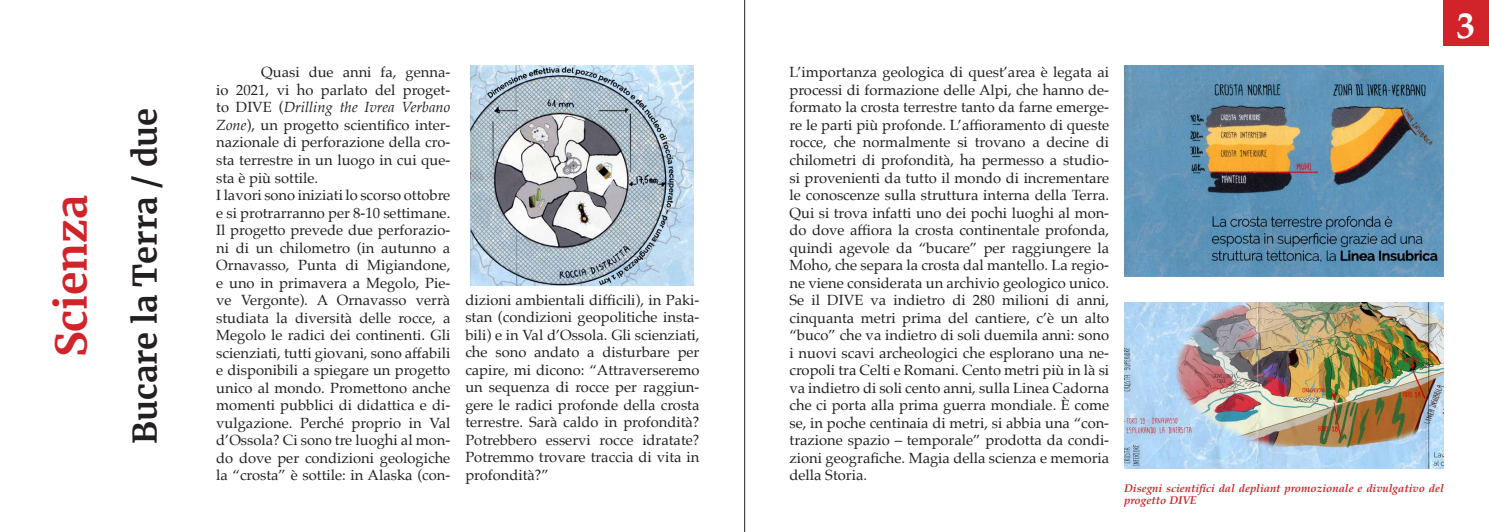
<style>
.page{position:relative;width:1489px;height:532px;background:#fff}
.page>*{position:absolute;margin:0;border:0;box-sizing:border-box;transform-origin:0 0}
.t1{font:700 42.5px "Merriweather";color:#d1232a}
.t2{font:700 37.5px "Palatino";color:#fff}
.t3{font:700 32.5px "Merriweather";color:#231f20}
.t4{font:14.75px/17.5px "Palatino";color:#231f20;text-align:justify}
.t5{font:italic 700 11.25px/11.2px "Palatino";color:#d1232a}
.s1{font-style:italic}
</style>
<div class="page">
<div style="left:1443px;top:0;width:45px;height:45px;background:#d1232a"></div>
<img style="left:1124px;top:65px;width:319px;height:211px">
<img style="left:471px;top:65px;width:223px;height:220px">
<img style="left:1124px;top:302px;width:319px;height:166px">
<hr style="left:744px;top:0;width:1px;height:531px;background:#231f20">
<p class="t1" style="left:42px;top:357px;width:164px;rotate:-90deg">Scienza</p>
<p class="t3" style="left:122px;top:444px;width:337px;rotate:-90deg">Bucare la Terra / due</p>
<p class="t4" style="left:216px;top:63px;width:235px;text-indent:45px">Quasi due anni fa, genna&shy;io 2021, vi ho parlato del proget&shy;to DIVE (<span class="s1">Drilling the Ivrea Verbano Zone</span>), un progetto scientifico inter&shy;nazionale di perforazione della cro&shy;sta terrestre in un luogo in cui que&shy;sta è più sottile.</p>
<p class="t4" style="left:216px;top:186px;width:236px">I lavori sono iniziati lo scorso ottobre e si protrarranno per 8-10 settimane.<br>Il progetto prevede due perforazio&shy;ni di un chilometro (in autunno a Ornavasso, Punta di Migiandone, e uno in primavera a Megolo, Pie&shy;ve Vergonte). A Ornavasso verrà studiata la diversità delle rocce, a Megolo le radici dei continenti. Gli scienziati, tutti giovani, sono affabili e disponibili a spiegare un progetto unico al mondo. Promettono anche momenti pubblici di didattica e di&shy;vulgazione. Perché proprio in Val d’Ossola? Ci sono tre luoghi al mon&shy;do dove per condizioni geologiche la “crosta” è sottile: in Alaska (con-</p>
<p class="t4" style="left:465px;top:290px;width:236px">dizioni ambientali difficili), in Paki&shy;stan (condizioni geopolitiche insta&shy;bili) e in Val d’Ossola. Gli scienziati, che sono andato a disturbare per capire, mi dicono: “Attraverseremo un sequenza di rocce per raggiun&shy;gere le radici profonde della crosta terrestre. Sarà caldo in profondità?<br>Potrebbero esservi rocce idratate?<br>Potremmo trovare traccia di vita in profondità?”</p>
<p class="t4" style="left:789px;top:63px;width:321px">L’importanza geologica di quest’area è legata ai processi di formazione delle Alpi, che hanno de&shy;formato la crosta terrestre tanto da farne emerge&shy;re le parti più profonde. L’affioramento di queste rocce, che normalmente si trovano a decine di chilometri di profondità, ha permesso a studio&shy;si provenienti da tutto il mondo di incrementare le conoscenze sulla struttura interna della Terra.<br>Qui si trova infatti uno dei pochi luoghi al mon&shy;do dove affiora la crosta continentale profonda, quindi agevole da “bucare” per raggiungere la Moho, che separa la crosta dal mantello. La regio&shy;ne viene considerata un archivio geologico unico.</p>
<p class="t4" style="left:789px;top:291px;width:321px">Se il DIVE va indietro di 280 milioni di anni, cinquanta metri prima del cantiere, c’è un alto “buco” che va indietro di soli duemila anni: sono i nuovi scavi archeologici che esplorano una ne&shy;cropoli tra Celti e Romani. Cento metri più in là si va indietro di soli cento anni, sulla Linea Cadorna che ci porta alla prima guerra mondiale. È come se, in poche centinaia di metri, si abbia una “con&shy;trazione spazio – temporale” prodotta da condi&shy;zioni geografiche. Magia della scienza e memoria della Storia.</p>
<p class="t2" style="left:1456px;top:-7px;width:20px">3</p>
<p class="t5" style="left:1124px;top:482px;width:321px">Disegni scientifici dal depliant promozionale e divulgativo del progetto DIVE</p>
</div>
